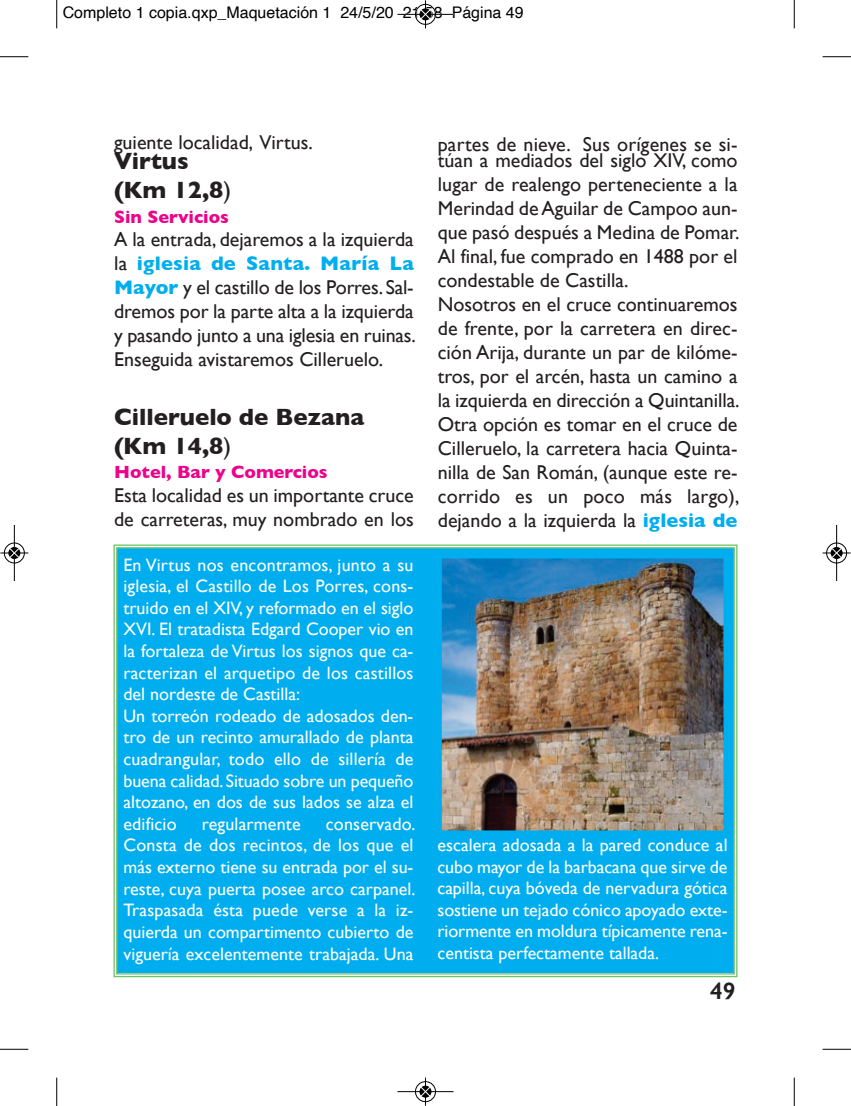
<style>
.page{position:relative;width:851px;height:1106px;background:#fff}
.page>*{position:absolute;margin:0;border:0;box-sizing:border-box;transform-origin:0 0}
.t1{font:700 24px/29px "Gill Sans";color:#231f20}
.t2{font:600 24px "Gill Sans";color:#231f20}
.t3{font:20px/24px "Gill Sans";color:#231f20}
.t4{font:18px/21.6px "Gill Sans";color:#fff;text-align:justify}
.t5{font:700 18px "Gill Sans";color:#ed028c}
.t6{font:16px "Helvetica";color:#000}
.s1{font-weight:400}
.s2{font-weight:700;color:#00aeef}
</style>
<div class="page">
<div style="left:113px;top:544px;width:625px;height:433px;background:#00aeef"></div>
<img style="left:443px;top:559px;width:279px;height:270px">
<div style="left:438px;top:554px;width:289px;height:280px;border:4px solid #00aeef"></div>
<svg style="left:56px;top:0;width:1px;height:28px"></svg>
<svg style="left:0;top:56px;width:28px;height:1px"></svg>
<svg style="left:793px;top:0;width:1px;height:28px"></svg>
<svg style="left:822px;top:56px;width:28px;height:1px"></svg>
<svg style="left:56px;top:1077px;width:1px;height:29px"></svg>
<svg style="left:0;top:1048px;width:28px;height:1px"></svg>
<svg style="left:793px;top:1077px;width:1px;height:29px"></svg>
<svg style="left:822px;top:1048px;width:28px;height:1px"></svg>
<div style="left:415px;top:4px;width:21px;height:21px;border:1px solid #fff;border-radius:50%"></div>
<hr style="left:397px;top:14px;width:56px;height:1px;background:#000">
<div style="left:415px;top:4px;width:20px;height:21px;border:1px solid #000;border-radius:50%"></div>
<svg style="left:420px;top:0;width:10px;height:28px"></svg>
<div style="left:415px;top:1081px;width:21px;height:21px;border:1px solid #fff;border-radius:50%"></div>
<hr style="left:397px;top:1091px;width:56px;height:1px;background:#000">
<div style="left:415px;top:1081px;width:20px;height:20px;border:1px solid #000;border-radius:50%"></div>
<svg style="left:420px;top:1077px;width:10px;height:28px"></svg>
<div style="left:4px;top:542px;width:21px;height:21px;border:1px solid #fff;border-radius:50%"></div>
<hr style="left:14px;top:525px;width:1px;height:56px;background:#000">
<div style="left:4px;top:543px;width:21px;height:20px;border:1px solid #000;border-radius:50%"></div>
<svg style="left:0;top:548px;width:28px;height:10px"></svg>
<div style="left:825px;top:542px;width:22px;height:21px;border:1px solid #fff;border-radius:50%"></div>
<hr style="left:836px;top:525px;width:1px;height:56px;background:#000">
<div style="left:826px;top:543px;width:20px;height:20px;border:1px solid #000;border-radius:50%"></div>
<svg style="left:822px;top:548px;width:28px;height:10px"></svg>
<p class="t6" style="left:63px;top:6px;width:462px">Completo 1 copia.qxp_Maquetación 1 24/5/20 21:58 Página 49</p>
<p class="t3" style="left:114px;top:131px;width:200px">guiente localidad, Virtus.</p>
<h1 class="t1" style="left:114px;top:147px;width:119px">Virtus (Km 12,8<span class="s1">)</span></h1>
<p class="t5" style="left:114px;top:207px;width:116px">Sin Servicios</p>
<p class="t3" style="left:114px;top:229px;width:303px;text-align:justify">A la entrada, dejaremos a la izquierda la <span class="s2">iglesia de Santa. María La Mayor</span> y el castillo de los Porres. Sal&shy;dremos por la parte alta a la izquierda y pasando junto a una iglesia en ruinas.<br>Enseguida avistaremos Cilleruelo.</p>
<h1 class="t1" style="left:114px;top:402px;width:251px">Cilleruelo de Bezana (Km 14,8<span class="s1">)</span></h1>
<p class="t5" style="left:114px;top:462px;width:215px">Hotel, Bar y Comercios</p>
<p class="t3" style="left:114px;top:484px;width:301px">Esta localidad es un importante cruce de carreteras, muy nombrado en los</p>
<p class="t4" style="left:123px;top:555px;width:291px;text-align:left">En Virtus nos encontramos, junto a su iglesia, el Castillo de Los Porres, cons&shy;truido en el XIV, y reformado en el siglo XVI. El tratadista Edgard Cooper vio en la fortaleza de Virtus los signos que ca&shy;racterizan el arquetipo de los castillos del nordeste de Castilla:<br>Un torreón rodeado de adosados den&shy;tro de un recinto amurallado de planta cuadrangular, todo ello de sillería de buena calidad. Situado sobre un pequeño altozano, en dos de sus lados se alza el edificio</p>
<p class="t4" style="left:123px;top:814px;width:293px;text-indent:202px">conser vado.<br>Consta de dos recintos, de los que el más externo tiene su entrada por el su&shy;reste, cuya puerta posee arco carpanel.<br>Traspasada ésta puede verse a la iz&shy;quierda un compartimento cubierto de viguería excelentemente tra bajada. Una</p>
<p class="t4" style="left:202px;top:814px;width:100px">regularmente</p>
<p class="t3" style="left:438px;top:137px;width:301px;line-height:16px">partes de nieve. Sus orígenes se si&shy;túan a mediados del siglo XIV, como</p>
<p class="t3" style="left:438px;top:173px;width:303px">lugar de realengo perteneciente a la Merindad de Aguilar de Campoo aun&shy;que pasó después a Medina de Pomar.<br>Al final, fue comprado en 1488 por el condestable de Castilla.<br>Nosotros en el cruce continuaremos de frente, por la carretera en direc&shy;ción Arija, durante un par de kilóme&shy;tros, por el arcén, hasta un camino a la izquierda en dirección a Quintanilla.<br>Otra opción es tomar en el cruce de Cilleruelo, la carretera hacia Quinta&shy;nilla de San Román, (aunque este re&shy;corrido es un poco más largo), dejando a la izquierda la <span class="s2">iglesia de</span></p>
<p class="t4" style="left:437px;top:835px;width:291px">escalera adosada a la pared conduce al cubo mayor de la barbacana que sirve de capilla, cuya bóveda de nervadura gótica sostiene un tejado cónico apoyado exte&shy;riormente en moldura típicamente rena&shy;centista per fectamente tallada.</p>
<h1 class="t2" style="left:710px;top:982px;width:27px">49</h1>
</div>
